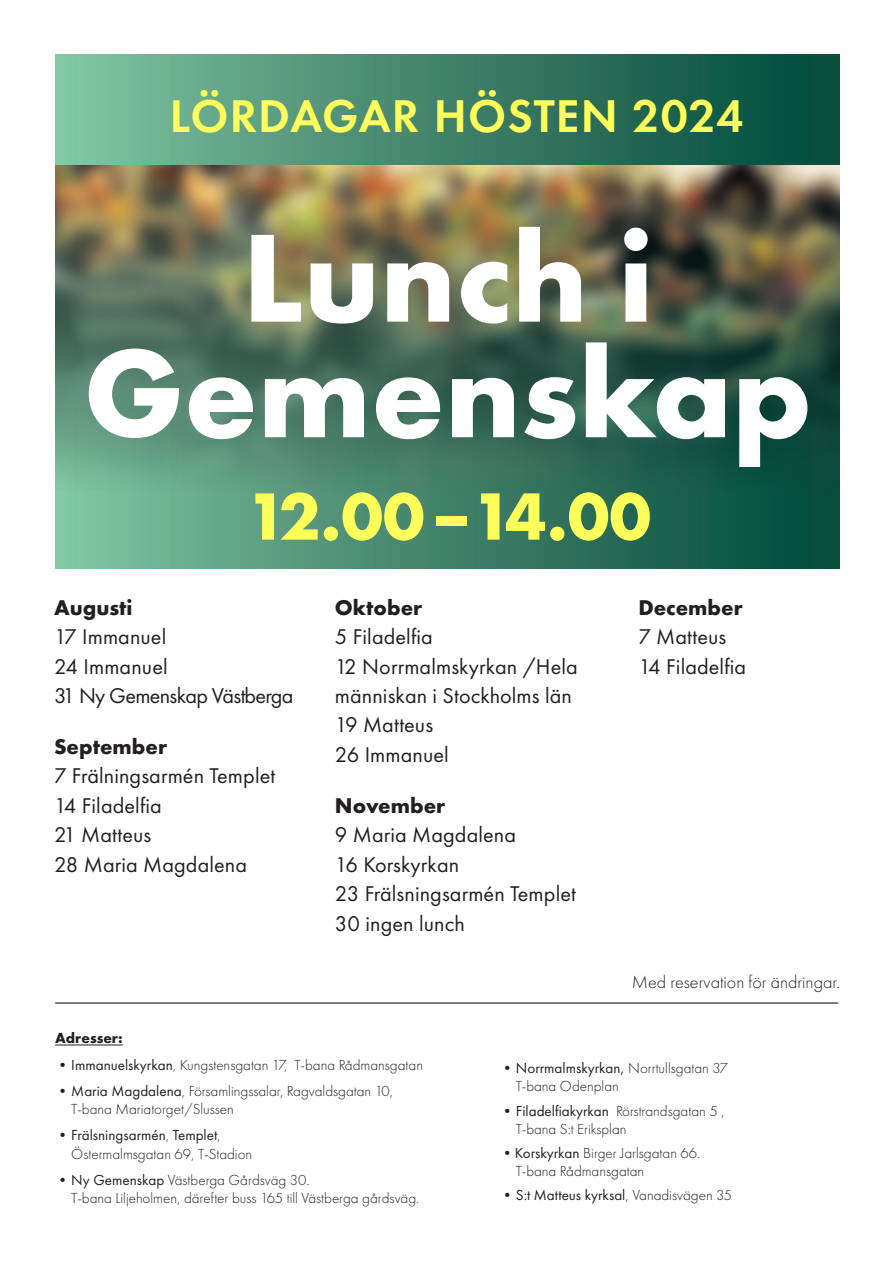
<style>
.page{position:relative;width:893px;height:1263px;background:#fff}
.page>*{position:absolute;margin:0;border:0;box-sizing:border-box;transform-origin:0 0}
.t1{font:700 130.05px/115.6px "Futura PT";color:#fff;text-align:center}
.t2{font:700 69.3px "Futura PT";letter-spacing:-.055em;color:#ffff5c}
.t3{font:600 47.7px "Futura PT";letter-spacing:.025em;color:#ffff5c}
.t4{font:22.2px/29.4px "Futura PT";letter-spacing:.005em;color:#231f20}
.t5{font:22.2px/29.4px "Futura PT";letter-spacing:-.03em;color:#231f20}
.t6{font:700 22.2px "Futura PT";color:#231f20}
.t7{font:300 18.15px "Futura PT";color:#231f20}
.t8{font:300 15.15px/18.1px "Futura PT";color:#231f20}
.t9{font:15.15px "Futura PT";color:#231f20}
.t10{font:700 15.15px "Futura PT";color:#231f20}
.s1{font-weight:400}
.s2{font-weight:300}
</style>
<div class="page">
<img style="left:55px;top:164px;width:785px;height:404px">
<div style="left:55px;top:54px;width:785px;height:110px;background:linear-gradient(to right,#81c3a1,#004537)"></div>
<hr style="left:55px;top:1002px;width:783px;height:1px;background:#000">
<hr style="left:55px;top:1044px;width:68px;height:1px;background:#231f20">
<h3 class="t3" style="left:170px;top:86px;width:575px">LÖRDAGAR HÖSTEN 2024</h3>
<h1 class="t1" style="left:84px;top:217px;width:730px">Lunch i<br>Gemenskap</h1>
<h2 class="t2" style="left:246px;top:472px;width:407px">12.00–14.00</h2>
<h3 class="t6" style="left:54px;top:593px;width:80px">Augusti</h3>
<h3 class="t5" style="left:54px;top:622px;width:241px">17 Immanuel<br>24 Immanuel<br>31 Ny Gemenskap Västberga</h3>
<h3 class="t6" style="left:54px;top:732px;width:115px">September</h3>
<h3 class="t4" style="left:54px;top:761px;width:223px">7 Frälningsarmén Templet<br>14 Filadelfia<br>21 Matteus<br>28 Maria Magdalena</h3>
<h3 class="t6" style="left:335px;top:593px;width:89px">Oktober</h3>
<h3 class="t4" style="left:335px;top:622px;width:244px">5 Filadelfia<br>12 Norrmalmskyrkan /Hela människan i Stockholms län<br>19 Matteus<br>26 Immanuel</h3>
<h3 class="t6" style="left:335px;top:791px;width:112px">November</h3>
<h3 class="t4" style="left:335px;top:820px;width:242px">9 Maria Magdalena<br>16 Korskyrkan<br>23 Frälsningsarmén Templet<br>30 ingen lunch</h3>
<h3 class="t6" style="left:638px;top:593px;width:106px">December</h3>
<h3 class="t4" style="left:638px;top:622px;width:109px">7 Matteus<br>14 Filadelfia</h3>
<p class="t7" style="left:632px;top:972px;width:210px">Med reservation för ändringar.</p>
<p class="t10" style="left:55px;top:1029px;width:69px">Adresser:</p>
<p class="t8" style="left:55px;top:1056px;width:369px">•<span class="s1">Immanuelskyrkan</span>, Kungstensgatan 17, T-bana Rådmansgatan</p>
<p class="t8" style="left:71px;top:1082px;width:323px;text-indent:-16px"><span class="s1">•Maria Magdalena</span>, Församlingssalar, Ragvaldsgatan 10,<br>T-bana Mariatorget/Slussen</p>
<p class="t8" style="left:71px;top:1126px;width:182px;text-indent:-16px">•<span class="s1">Frälsningsarmén</span>, <span class="s1">Templet</span>,<br>Östermalmsgatan 69, T-Stadion</p>
<p class="t8" style="left:71px;top:1171px;width:349px;text-indent:-16px">•<span class="s1">Ny Gemenskap</span> Västberga Gårdsväg 30.<br>T-bana Liljeholmen, därefter buss 165 till Västberga gårdsväg.</p>
<p class="t8" style="left:516px;top:1059px;width:214px;text-indent:-16px"><span class="s1">•Norrmalmskyrkan,</span> Norrtullsgatan 37<br>T-bana Odenplan</p>
<p class="t8" style="left:516px;top:1101px;width:210px;text-indent:-16px"><span class="s1">•Filadelfiakyrkan</span> Rörstrandsgatan 5 ,<br>T-bana S:t Eriksplan</p>
<p class="t8" style="left:516px;top:1144px;width:186px;text-indent:-16px"><span class="s1">•Korskyrkan</span> Birger Jarlsgatan 66.<br>T-bana Rådmansgatan</p>
<p class="t9" style="left:500px;top:1186px;width:234px"><span class="s2">•</span>S:t Matteus kyrksal<span class="s2">, Vanadisvägen 35</span></p>
</div>
